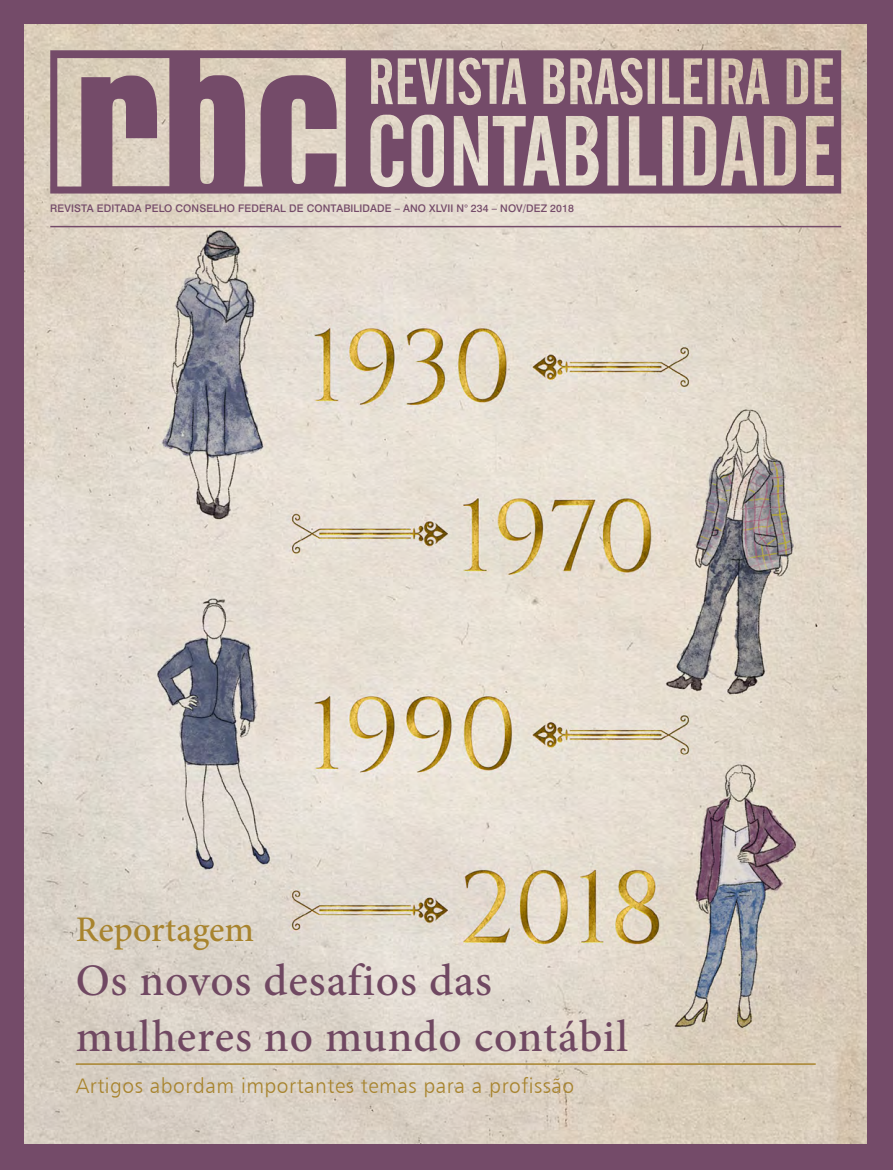
<style>
.page{position:relative;width:893px;height:1170px;background:#fff}
.page>*{position:absolute;margin:0;border:0;box-sizing:border-box;transform-origin:0 0}
.t1{font:500 45px "Minion Pro";letter-spacing:.02em;color:#704862}
.t2{font:500 36px "Minion Pro";color:#a8842e}
.t3{font:21px "Humanist 777 BT Light B";letter-spacing:.025em;color:#a8842e}
.t4{font:500 10.5px "Swiss 721 BT";letter-spacing:.01em;color:#744b69}
</style>
<div class="page">
<div style="left:0;top:0;width:893px;height:1169px;background:#744b69"></div>
<img style="left:25px;top:25px;width:842px;height:1118px">
<hr style="left:76px;top:1063px;width:740px;height:1px;background:#a8842e">
<hr style="left:50px;top:226px;width:791px;height:1px;background:#744b69">
<svg style="left:50px;top:50px;width:791px;height:143px"></svg>
<p class="t4" style="left:50px;top:202px;width:525px">REVISTA EDITADA PELO CONSELHO FEDERAL DE CONTABILIDADE – ANO XLVII N° 234 – NOV/DEZ 2018</p>
<p class="t2" style="left:76px;top:905px;width:180px">Reportagem</p>
<p class="t1" style="left:76px;top:950px;width:418px">Os novos desafios das</p>
<p class="t1" style="left:76px;top:1005px;width:554px">mulheres no mundo contábil</p>
<p class="t3" style="left:76px;top:1072px;width:500px">Artigos abordam importantes temas para a profissão</p>
</div>
